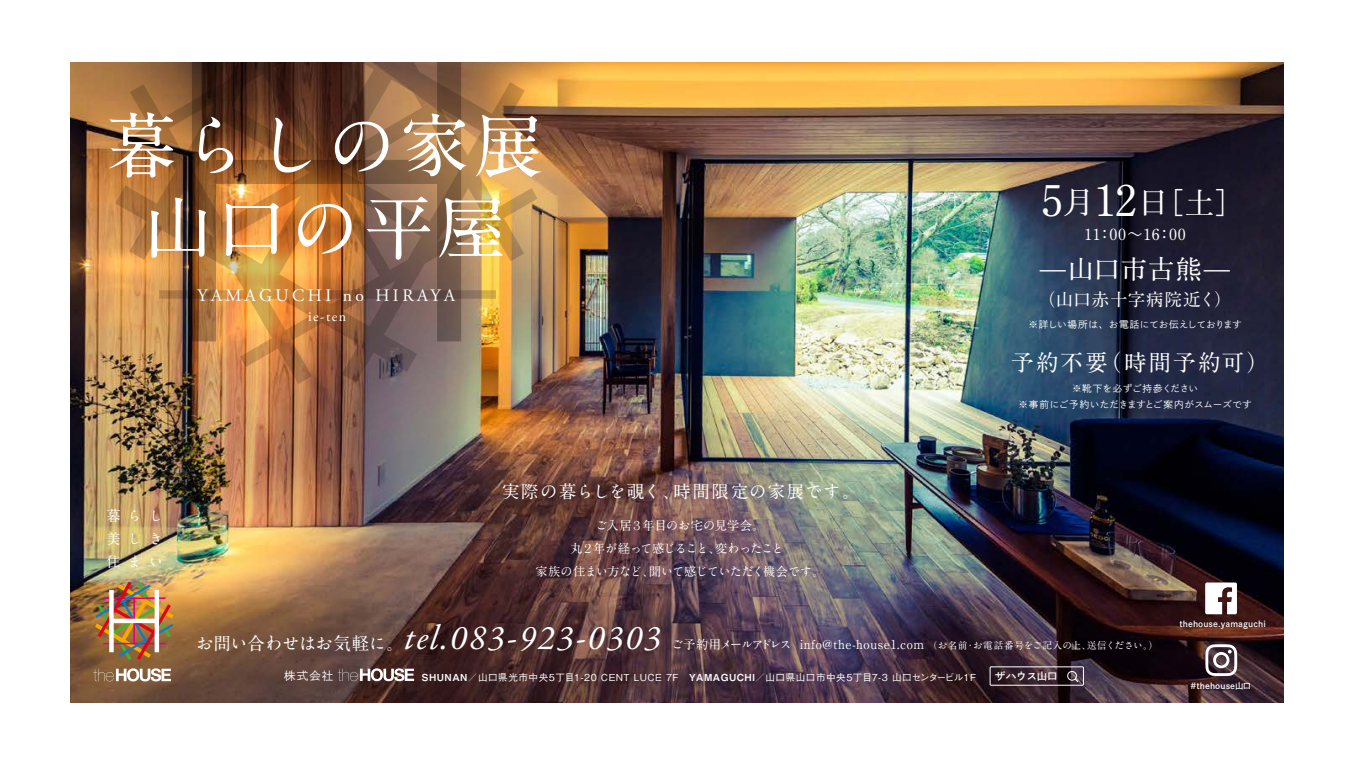
<style>
.page{position:relative;width:1353px;height:767px;background:#fff}
.page>*{position:absolute;margin:0;border:0;box-sizing:border-box;transform-origin:0 0}
.t1{font:700 70px/82.2px "A1 Mincho Std";letter-spacing:.05em;color:#fff;text-align:center}
.t2{font:500 43.4px "Ro H Min Sink Pro";color:#fff}
.t3{font:italic 35px "Garamond Premr Pro";letter-spacing:.05em;color:#fff}
.t4{font:700 26.25px "A1 Mincho Std";letter-spacing:.03em;color:#fff}
.t5{font:700 22.75px "A1 Mincho Std";letter-spacing:.085em;color:#fff}
.t6{font:700 17.5px "A1 Mincho Std";letter-spacing:.04em;color:#fff}
.t7{font:17.5px "Adobe Garamond Pro";letter-spacing:.2em;color:#fff}
.t8{font:500 15.75px "Ro H Min Sink Pro";letter-spacing:.05em;color:#fff}
.t9{font:700 14.17px/22.6px "A1 Mincho Std";letter-spacing:.5em;color:#fff;text-align:justify}
.t10{font:14px "Adobe Garamond Pro";color:#fff}
.t11{font:700 12.25px/22.8px "A1 Mincho Std";letter-spacing:-.04em;color:#fff;text-align:center}
.t12{font:700 12.25px "A1 Mincho Std";letter-spacing:.05em;color:#fff}
.t13{font:11.38px "Shuei Go Gin Std L";color:#fff}
.t14{font:10.5px "Shuei Go Gin Std B";letter-spacing:-.015em;color:#fff}
.t15{font:500 9.62px "Gothic BBB Pro";letter-spacing:.05em;color:#fff}
.t16{font:9.62px/15.8px "Shuei Go Gin Std L";letter-spacing:.03em;color:#fff;text-align:center}
.t17{font:9.62px "Shuei Go Gin Std L";letter-spacing:-.01em;color:#fff}
.t18{font:8.4px "Shuei Go Gin Std B";letter-spacing:.01em;color:#fff}
.s1{font-size:32.2px}
.s2{font-size:30.1px}
.s3{font-family:"A1 Mincho Std";font-weight:700;font-style:normal;font-size:17.5px}
.s4{font-size:9.62px}
.s5{font-family:"Midashi Go Pro MB31";font-weight:400}
</style>
<div class="page">
<img style="left:70px;top:62px;width:1213px;height:640px">
<img style="left:117px;top:62px;width:420px;height:305px">
<img style="left:129px;top:62px;width:396px;height:320px">
<img style="left:192px;top:62px;width:269px;height:279px">
<svg style="left:338px;top:668px;width:76px;height:13px"></svg>
<div style="left:990px;top:666px;width:94px;height:19px;border:1px solid #fff"></div>
<svg style="left:1066px;top:669px;width:14px;height:14px"></svg>
<svg style="left:1205px;top:582px;width:32px;height:32px"></svg>
<svg style="left:1205px;top:644px;width:32px;height:32px"></svg>
<svg style="left:93px;top:668px;width:78px;height:13px"></svg>
<img style="left:95px;top:581px;width:79px;height:79px">
<h1 class="t1" style="left:106px;top:95px;width:439px">暮らしの家展山口の平屋</h1>
<h3 class="t7" style="left:197px;top:284px;width:259px">YAMAGUCHI no HIRAYA</h3>
<h3 class="t10" style="left:308px;top:308px;width:39px">ie-ten</h3>
<h3 class="t9" style="left:106px;top:502px;width:58px">暮らし美しき住まい</h3>
<h3 class="t6" style="left:502px;top:477px;width:359px">実際の暮らしを覗く、時間限定の家展です。</h3>
<p class="t11" style="left:535px;top:512px;width:291px">ご入居３年目のお宅の見学会。<br>丸２年が経って感じること、変わったこと<br>家族の住まい方など、聞いて感じていただく機会です。</p>
<h2 class="t2" style="left:1041px;top:172px;width:205px">5<span class="s1">月</span>12<span class="s1">日</span><span class="s2">［土］</span></h2>
<h3 class="t8" style="left:1084px;top:224px;width:103px">11：00～16：00</h3>
<h3 class="t4" style="left:1040px;top:247px;width:192px">̶山口市古熊̶</h3>
<h3 class="t6" style="left:1038px;top:285px;width:195px">（山口赤十字病院近く）</h3>
<p class="t17" style="left:1028px;top:318px;width:215px">※詳しい場所は、お電話にてお伝えしております</p>
<h3 class="t5" style="left:1011px;top:344px;width:259px">予約不要（時間予約可）</h3>
<p class="t16" style="left:1018px;top:380px;width:234px">※靴下を必ずご持参ください<br>※事前にご予約いただきますとご案内がスムーズです</p>
<h3 class="t3" style="left:196px;top:616px;width:467px"><span class="s3">お問い合わせはお気軽に。</span>tel.083-923-0303</h3>
<p class="t12" style="left:671px;top:634px;width:488px">ご予約用メールアドレス info@the-house1.com <span class="s4">（お名前・お電話番号をご記入の上、送信ください。）</span></p>
<p class="t13" style="left:284px;top:668px;width:51px">株式会社</p>
<p class="t15" style="left:422px;top:669px;width:556px"><span class="s5">SHUNAN</span>／山口県光市中央5丁目1-20 CENT LUCE 7F　<span class="s5">YAMAGUCHI</span>／山口県山口市中央5丁目7-3 山口センタービル1F</p>
<p class="t14" style="left:995px;top:669px;width:64px">ザハウス山口</p>
<p class="t18" style="left:1179px;top:618px;width:88px">thehouse.yamaguchi</p>
<p class="t18" style="left:1190px;top:680px;width:62px">#thehouse山口</p>
</div>
